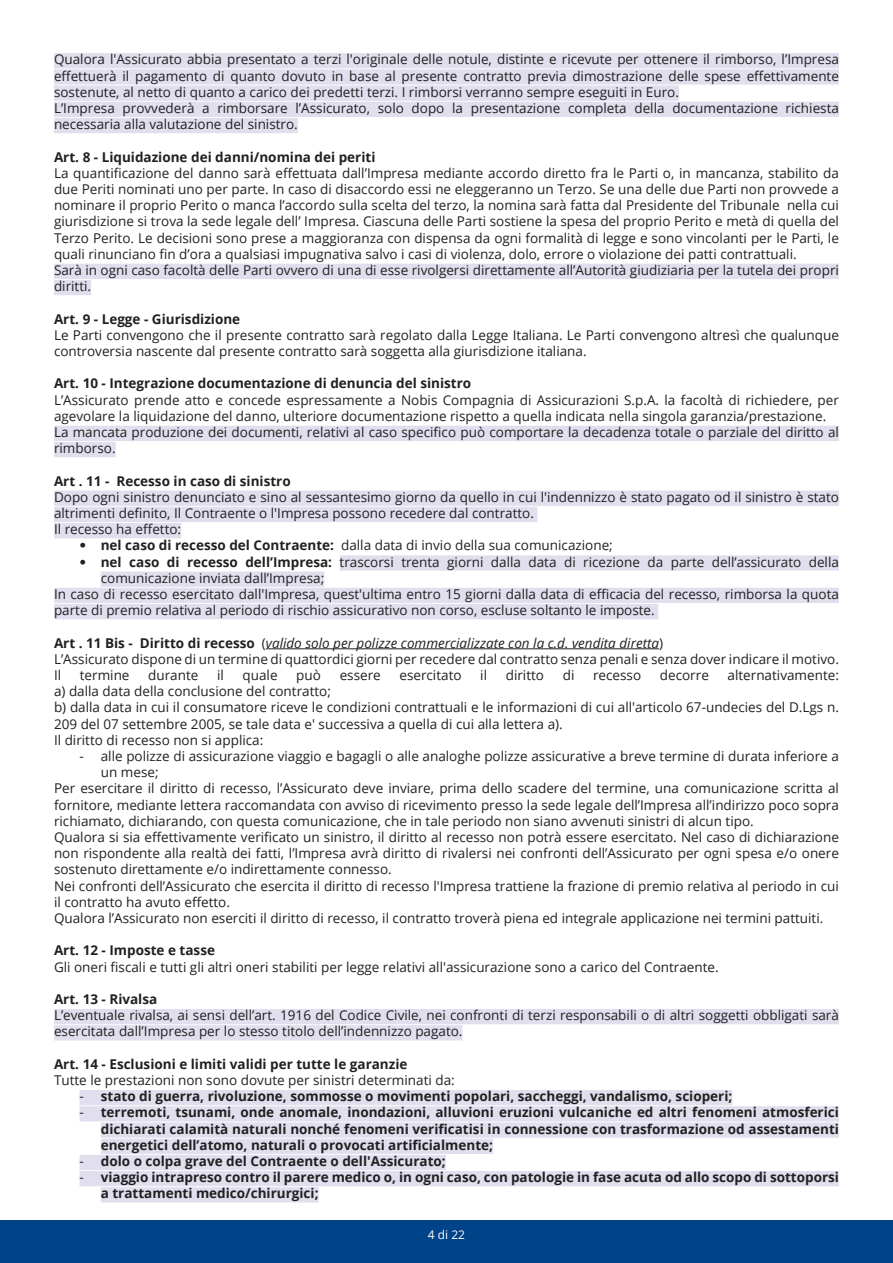
<style>
.page{position:relative;width:893px;height:1263px;background:#fff}
.page>*{position:absolute;margin:0;border:0;box-sizing:border-box;transform-origin:0 0}
.t1{font:13.5px/16.2px "Open Sans";color:#231f20}
.t2{font:700 13.5px/16.2px "Open Sans";color:#231f20;text-align:justify}
.t3{font:12px "Open Sans";color:#fff}
.s1{font-family:"Helvetica Neue LT Std"}
.s2{font-weight:700}
.s3{font-style:italic}
.s4{font-weight:400}
</style>
<div class="page">
<div style="left:0;top:1220px;width:893px;height:43px;background:#004389"></div>
<div style="left:54px;top:53px;width:785px;height:15px;background:#dfdfed"></div>
<div style="left:54px;top:69px;width:785px;height:16px;background:#dfdfed"></div>
<div style="left:54px;top:85px;width:625px;height:16px;background:#dfdfed"></div>
<div style="left:54px;top:102px;width:785px;height:15px;background:#dfdfed"></div>
<div style="left:54px;top:118px;width:244px;height:15px;background:#dfdfed"></div>
<div style="left:54px;top:264px;width:785px;height:15px;background:#dfdfed"></div>
<div style="left:54px;top:280px;width:37px;height:15px;background:#dfdfed"></div>
<div style="left:54px;top:426px;width:785px;height:15px;background:#dfdfed"></div>
<div style="left:54px;top:442px;width:62px;height:15px;background:#dfdfed"></div>
<div style="left:54px;top:490px;width:785px;height:16px;background:#dfdfed"></div>
<div style="left:54px;top:507px;width:483px;height:15px;background:#dfdfed"></div>
<div style="left:54px;top:523px;width:127px;height:15px;background:#dfdfed"></div>
<div style="left:340px;top:555px;width:499px;height:16px;background:#dfdfed"></div>
<div style="left:101px;top:571px;width:223px;height:16px;background:#dfdfed"></div>
<div style="left:54px;top:588px;width:785px;height:15px;background:#dfdfed"></div>
<div style="left:54px;top:604px;width:604px;height:15px;background:#dfdfed"></div>
<hr style="left:266px;top:648px;width:393px;height:1px;background:#231f20">
<div style="left:54px;top:1009px;width:785px;height:15px;background:#dfdfed"></div>
<div style="left:54px;top:1025px;width:408px;height:15px;background:#dfdfed"></div>
<div style="left:80px;top:1090px;width:652px;height:15px;background:#dfdfed"></div>
<div style="left:80px;top:1106px;width:759px;height:15px;background:#dfdfed"></div>
<div style="left:101px;top:1122px;width:738px;height:16px;background:#dfdfed"></div>
<div style="left:101px;top:1138px;width:392px;height:16px;background:#dfdfed"></div>
<div style="left:80px;top:1155px;width:366px;height:15px;background:#dfdfed"></div>
<div style="left:80px;top:1171px;width:759px;height:15px;background:#dfdfed"></div>
<div style="left:101px;top:1187px;width:218px;height:15px;background:#dfdfed"></div>
<p class="t1" style="left:54px;top:51px;width:786px">Qualora l'Assicurato abbia presentato a terzi l'originale delle notule, distinte e ricevute per ottenere il rimborso, l’Impresa effettuerà il pagamento di quanto dovuto in base al presente contratto previa dimostrazione delle spese effettivamente sostenute, al netto di quanto a carico dei predetti terzi. I rimborsi verranno sempre eseguiti in Euro.<br>L’Impresa provvederà a rimborsare l’Assicurato, solo dopo la presentazione completa della documentazione richiesta necessaria alla valutazione del sinistro.</p>
<p class="t2" style="left:54px;top:148px;width:323px">Art. 8 - Liquidazione dei danni/nomina dei periti</p>
<p class="t1" style="left:54px;top:164px;width:786px">La quantificazione del danno sarà effettuata dall’Impresa mediante accordo diretto fra le Parti o, in mancanza, stabilito da due Periti nominati uno per parte. In caso di disaccordo essi ne eleggeranno un Terzo. Se una delle due Parti non provvede a nominare il proprio Perito o manca l’accordo sulla scelta del terzo, la nomina sarà fatta dal Presidente del Tribunale nella cui giurisdizione si trova la sede legale dell’ Impresa. Ciascuna delle Parti sostiene la spesa del proprio Perito e metà di quella del Terzo Perito. Le decisioni sono prese a maggioranza con dispensa da ogni formalità di legge e sono vincolanti per le Parti, le quali rinunciano fin d’ora a qualsiasi impugnativa salvo i casi di violenza, dolo, errore o violazione dei patti contrattuali.<br>Sarà in ogni caso facoltà delle Parti ovvero di una di esse rivolgersi direttamente all’Autorità giudiziaria per la tutela dei propri diritti.</p>
<p class="t2" style="left:54px;top:310px;width:188px">Art. 9 - Legge - Giurisdizione</p>
<p class="t1" style="left:54px;top:326px;width:786px">Le Parti convengono che il presente contratto sarà regolato dalla Legge Italiana. Le Parti convengono altresì che qualunque controversia nascente dal presente contratto sarà soggetta alla giurisdizione italiana.</p>
<p class="t2" style="left:54px;top:375px;width:419px">Art. 10 - Integrazione documentazione di denuncia del sinistro</p>
<p class="t1" style="left:54px;top:391px;width:786px">L’Assicurato prende atto e concede espressamente a Nobis Compagnia di Assicurazioni S.p.A. la facoltà di richiedere, per agevolare la liquidazione del danno, ulteriore documentazione rispetto a quella indicata nella singola garanzia/prestazione.<br>La mancata produzione dei documenti, relativi al caso specifico può comportare la decadenza totale o parziale del diritto al rimborso.</p>
<p class="t2" style="left:54px;top:472px;width:238px">Art . 11 - Recesso in caso di sinistro</p>
<p class="t1" style="left:54px;top:488px;width:786px">Dopo ogni sinistro denunciato e sino al sessantesimo giorno da quello in cui l'indennizzo è stato pagato od il sinistro è stato altrimenti definito, Il Contraente o l'Impresa possono recedere dal contratto.<br>Il recesso ha effetto:</p>
<p class="t1" style="left:80px;top:537px;width:535px"><span class="s1">•</span> <span class="s2">nel caso di recesso del Contraente:</span> dalla data di invio della sua comunicazione;</p>
<p class="t1" style="left:80px;top:553px;width:761px"><span class="s1">•</span> <span class="s2">nel caso di recesso dell’Impresa:</span> trascorsi trenta giorni dalla data di ricezione da parte dell’assicurato della</p>
<p class="t1" style="left:101px;top:569px;width:225px">comunicazione inviata dall’Impresa;</p>
<p class="t1" style="left:54px;top:586px;width:786px">In caso di recesso esercitato dall'Impresa, quest'ultima entro 15 giorni dalla data di efficacia del recesso, rimborsa la quota</p>
<p class="t1" style="left:54px;top:602px;width:602px">parte di premio relativa al periodo di rischio assicurativo non corso, escluse soltanto le imposte.</p>
<p class="t1" style="left:54px;top:634px;width:786px"><span class="s2">Art . 11 Bis - Diritto di recesso</span> (<span class="s3">valido solo per polizze commercializzate con la c.d. vendita diretta</span>)<br>L’Assicurato dispone di un termine di quattordici giorni per recedere dal contratto senza penali e senza dover indicare il motivo.<br>Il</p>
<p class="t1" style="left:80px;top:667px;width:51px">termine</p>
<p class="t1" style="left:148px;top:667px;width:52px">durante</p>
<p class="t1" style="left:217px;top:667px;width:8px">il</p>
<p class="t1" style="left:243px;top:667px;width:37px">quale</p>
<p class="t1" style="left:296px;top:667px;width:26px">può</p>
<p class="t1" style="left:340px;top:667px;width:43px">essere</p>
<p class="t1" style="left:399px;top:667px;width:64px">esercitato</p>
<p class="t1" style="left:480px;top:667px;width:8px">il</p>
<p class="t1" style="left:506px;top:667px;width:40px">diritto</p>
<p class="t1" style="left:563px;top:667px;width:13px">di</p>
<p class="t1" style="left:593px;top:667px;width:50px">recesso</p>
<p class="t1" style="left:660px;top:667px;width:51px">decorre</p>
<p class="t1" style="left:728px;top:667px;width:113px">alternativamente:</p>
<p class="t1" style="left:54px;top:683px;width:786px">a) dalla data della conclusione del contratto;<br>b) dalla data in cui il consumatore riceve le condizioni contrattuali e le informazioni di cui all'articolo 67-undecies del D.Lgs n.<br>209 del 07 settembre 2005, se tale data e' successiva a quella di cui alla lettera a).<br>Il diritto di recesso non si applica:</p>
<p class="t1" style="left:80px;top:748px;width:761px">- alle polizze di assicurazione viaggio e bagagli o alle analoghe polizze assicurative a breve termine di durata inferiore a</p>
<p class="t1" style="left:101px;top:764px;width:59px">un mese;</p>
<p class="t1" style="left:54px;top:780px;width:786px">Per esercitare il diritto di recesso, l’Assicurato deve inviare, prima dello scadere del termine, una comunicazione scritta al</p>
<p class="t1" style="left:54px;top:796px;width:786px">fornitore, mediante lettera raccomandata con avviso di ricevimento presso la sede legale dell’Impresa all’indirizzo poco sopra</p>
<p class="t1" style="left:54px;top:812px;width:701px">richiamato, dichiarando, con questa comunicazione, che in tale periodo non siano avvenuti sinistri di alcun tipo.</p>
<p class="t1" style="left:54px;top:829px;width:786px">Qualora si sia effettivamente verificato un sinistro, il diritto al recesso non potrà essere esercitato. Nel caso di dichiarazione</p>
<p class="t1" style="left:54px;top:845px;width:786px">non rispondente alla realtà dei fatti, l’Impresa avrà diritto di rivalersi nei confronti dell’Assicurato per ogni spesa e/o onere</p>
<p class="t1" style="left:54px;top:861px;width:339px">sostenuto direttamente e/o indirettamente connesso.</p>
<p class="t1" style="left:54px;top:877px;width:786px">Nei confronti dell’Assicurato che esercita il diritto di recesso l'Impresa trattiene la frazione di premio relativa al periodo in cui</p>
<p class="t1" style="left:54px;top:893px;width:178px">il contratto ha avuto effetto.</p>
<p class="t1" style="left:54px;top:910px;width:771px">Qualora l’Assicurato non eserciti il diritto di recesso, il contratto troverà piena ed integrale applicazione nei termini pattuiti.</p>
<p class="t2" style="left:54px;top:942px;width:163px">Art. 12 - Imposte e tasse</p>
<p class="t1" style="left:54px;top:958px;width:666px">Gli oneri fiscali e tutti gli altri oneri stabiliti per legge relativi all'assicurazione sono a carico del Contraente.</p>
<p class="t2" style="left:54px;top:991px;width:105px">Art. 13 - Rivalsa</p>
<p class="t1" style="left:54px;top:1007px;width:786px">L’eventuale rivalsa, ai sensi dell’art. 1916 del Codice Civile, nei confronti di terzi responsabili o di altri soggetti obbligati sarà esercitata dall’Impresa per lo stesso titolo dell’indennizzo pagato.</p>
<p class="t2" style="left:54px;top:1055px;width:355px">Art. 14 - Esclusioni e limiti validi per tutte le garanzie</p>
<p class="t1" style="left:54px;top:1072px;width:402px">Tutte le prestazioni non sono dovute per sinistri determinati da:</p>
<p class="t2" style="left:80px;top:1088px;width:654px"><span class="s4">-</span> stato di guerra, rivoluzione, sommosse o movimenti popolari, saccheggi, vandalismo, scioperi;</p>
<p class="t2" style="left:101px;top:1104px;width:740px;text-indent:-21px"><span class="s4">-</span> terremoti, tsunami, onde anomale, inondazioni, alluvioni eruzioni vulcaniche ed altri fenomeni atmosferici dichiarati calamità naturali nonché fenomeni verificatisi in connessione con trasformazione od assestamenti energetici dell’atomo, naturali o provocati artificialmente;</p>
<p class="t2" style="left:80px;top:1153px;width:368px"><span class="s4">-</span> dolo o colpa grave del Contraente o dell'Assicurato;</p>
<p class="t2" style="left:101px;top:1169px;width:740px;text-indent:-21px"><span class="s4">-</span> viaggio intrapreso contro il parere medico o, in ogni caso, con patologie in fase acuta od allo scopo di sottoporsi a trattamenti medico/chirurgici;</p>
<p class="t3" style="left:428px;top:1227px;width:39px">4 di 22</p>
</div>
